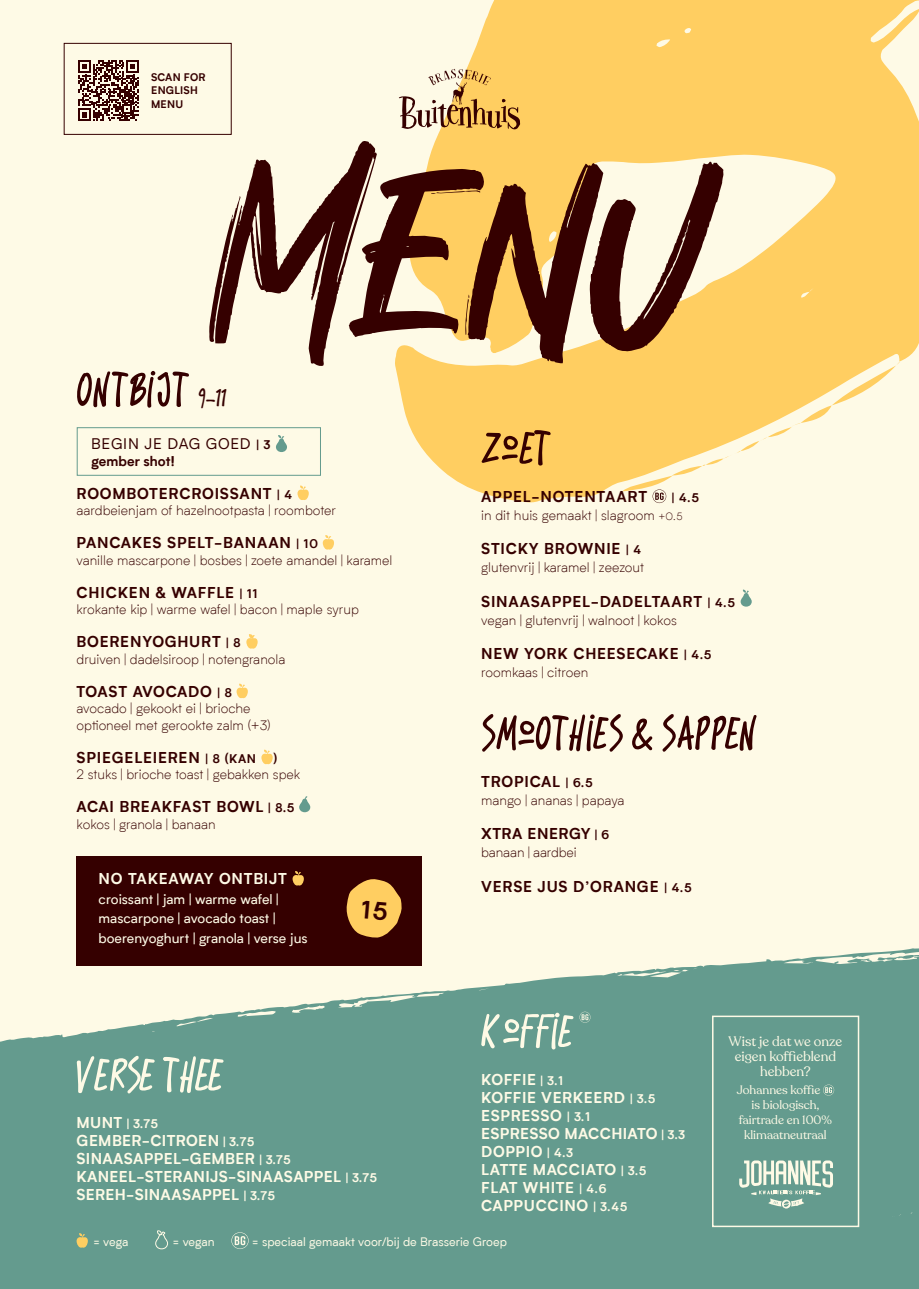
<style>
.page{position:relative;width:919px;height:1289px;background:#fff}
.page>*{position:absolute;margin:0;border:0;box-sizing:border-box;transform-origin:0 0}
.t1{font:261px "Maquire";color:#350000}
.t2{font:58.35px "Moonk";color:#350000}
.t3{font:58.35px "Moonk";color:#fefae6}
.t4{font:700 15px "Biotif";letter-spacing:.05em;color:#350000}
.t5{font:700 15px "Biotif";letter-spacing:.02em;color:#fefae6}
.t6{font:700 15px "Biotif";letter-spacing:.04em;color:#fefae6}
.t7{font:700 15px "Biotif";letter-spacing:.05em;color:#fefae6}
.t8{font:15px "Biotif";letter-spacing:.05em;color:#350000}
.t9{font:700 15px "Biotif";letter-spacing:.03em;color:#350000}
.t10{font:300 13.5px "Biotif";color:#350000}
.t11{font:13.5px/19.5px "Biotif";color:#fefae6}
.t12{font:13.5px/15px "Recoleta";color:#fefae6;text-align:center}
.t13{font:700 13.5px "Biotif";color:#350000}
.t14{font:12px/15px "Recoleta";color:#fefae6;text-align:center}
.t15{font:12px "Biotif";color:#fefae6}
.t16{font:700 12px "Biotif";color:#fefae6}
.t17{font:700 12px "Biotif";color:#350000}
.t18{font:700 10.5px/13.5px "Biotif";letter-spacing:.02em;color:#350000}
.s1{font-size:31.5px}
.s2{font-weight:700;font-size:12px}
.s3{font-size:12px}
.s4{font-size:10.5px}
.s5{font-size:15px}
</style>
<div class="page">
<div style="left:0;top:0;width:918px;height:1288px;background:#fefae6"></div>
<svg style="left:0;top:940px;width:918px;height:348px;background:#77a799"></svg>
<svg style="left:395px;top:0;width:523px;height:502px;fill:#ffce61"></svg>
<svg style="left:276px;top:435px;width:11px;height:17px"></svg>
<svg style="left:297px;top:485px;width:12px;height:15px"></svg>
<svg style="left:323px;top:535px;width:11px;height:15px"></svg>
<svg style="left:246px;top:634px;width:11px;height:15px"></svg>
<svg style="left:236px;top:683px;width:12px;height:16px"></svg>
<svg style="left:261px;top:749px;width:12px;height:16px"></svg>
<svg style="left:299px;top:796px;width:11px;height:16px"></svg>
<svg style="left:652px;top:489px;width:14px;height:14px"></svg>
<svg style="left:740px;top:589px;width:11px;height:17px"></svg>
<div style="left:77px;top:856px;width:345px;height:109px;background:#350000"></div>
<svg style="left:292px;top:871px;width:12px;height:15px"></svg>
<svg style="left:399px;top:69px;width:121px;height:61px"></svg>
<svg style="left:78px;top:60px;width:61px;height:61px"></svg>
<svg style="left:231px;top:1232px;width:17px;height:16px"></svg>
<svg style="left:77px;top:1232px;width:11px;height:16px"></svg>
<svg style="left:155px;top:1229px;width:13px;height:20px"></svg>
<div style="left:64px;top:43px;width:167px;height:92px;border:1px solid #350000"></div>
<svg style="left:544px;top:995px;width:13px;height:6px"></svg>
<svg style="left:596px;top:996px;width:8px;height:4px"></svg>
<svg style="left:821px;top:978px;width:4px;height:6px"></svg>
<svg style="left:845px;top:978px;width:3px;height:4px"></svg>
<svg style="left:531px;top:1007px;width:4px;height:4px"></svg>
<svg style="left:240px;top:1033px;width:9px;height:5px"></svg>
<svg style="left:865px;top:974px;width:8px;height:11px"></svg>
<svg style="left:490px;top:1012px;width:4px;height:6px"></svg>
<svg style="left:901px;top:975px;width:4px;height:6px"></svg>
<svg style="left:510px;top:1009px;width:9px;height:11px"></svg>
<svg style="left:622px;top:1003px;width:4px;height:6px"></svg>
<svg style="left:702px;top:999px;width:4px;height:3px"></svg>
<svg style="left:796px;top:994px;width:6px;height:9px"></svg>
<svg style="left:304px;top:1027px;width:11px;height:6px"></svg>
<svg style="left:404px;top:1007px;width:28px;height:9px"></svg>
<svg style="left:186px;top:1030px;width:17px;height:4px"></svg>
<svg style="left:716px;top:983px;width:21px;height:11px"></svg>
<svg style="left:83px;top:1043px;width:19px;height:10px"></svg>
<svg style="left:377px;top:1022px;width:9px;height:4px"></svg>
<svg style="left:669px;top:989px;width:12px;height:4px"></svg>
<svg style="left:739px;top:1160px;width:93px;height:48px"></svg>
<svg style="left:823px;top:1084px;width:11px;height:11px"></svg>
<div style="left:712px;top:1015px;width:147px;height:212px;border:2px solid #fefae6"></div>
<div style="left:77px;top:427px;width:244px;height:49px;border:1px solid #649b8e"></div>
<svg style="left:579px;top:1011px;width:11px;height:11px"></svg>
<svg style="left:346px;top:879px;width:56px;height:59px"></svg>
<p class="t18" style="left:151px;top:69px;width:56px">SCAN FOR</p>
<p class="t18" style="left:151px;top:83px;width:48px">ENGLISH<br>MENU</p>
<p class="t1" style="left:224px;top:104px;width:487px;rotate:2deg">MENU</p>
<p class="t2" style="left:77px;top:353px;width:152px">Ontbijt <span class="s1">9-11</span></p>
<p class="t8" style="left:91px;top:433px;width:181px">BEGIN JE DAG GOED <span class="s2">| 3</span></p>
<p class="t13" style="left:91px;top:450px;width:85px">gember shot!</p>
<p class="t4" style="left:77px;top:482px;width:217px">ROOMBOTERCROISSANT <span class="s3">| 4</span></p>
<p class="t10" style="left:77px;top:501px;width:261px">aardbeienjam of hazelnootpasta | roomboter</p>
<p class="t4" style="left:77px;top:531px;width:243px">PANCAKES SPELT-BANAAN <span class="s3">| 10</span></p>
<p class="t10" style="left:77px;top:551px;width:317px">vanille mascarpone | bosbes | zoete amandel | karamel</p>
<p class="t4" style="left:77px;top:581px;width:182px">CHICKEN &amp; WAFFLE <span class="s3">| 11</span></p>
<p class="t10" style="left:77px;top:600px;width:284px">krokante kip | warme wafel | bacon | maple syrup</p>
<p class="t4" style="left:77px;top:630px;width:166px">BOERENYOGHURT <span class="s3">| 8</span></p>
<p class="t10" style="left:77px;top:650px;width:210px">druiven | dadelsiroop | notengranola</p>
<p class="t4" style="left:77px;top:680px;width:157px">TOAST AVOCADO <span class="s3">| 8</span></p>
<p class="t10" style="left:77px;top:699px;width:175px">avocado | gekookt ei | brioche</p>
<p class="t10" style="left:77px;top:716px;width:195px">optioneel met gerookte zalm (+3)</p>
<p class="t4" style="left:77px;top:746px;width:181px">SPIEGELEIEREN <span class="s3">| 8 (KAN</span></p>
<p class="t17" style="left:273px;top:749px;width:5px">)</p>
<p class="t10" style="left:77px;top:765px;width:225px">2 stuks | brioche toast | gebakken spek</p>
<p class="t4" style="left:77px;top:795px;width:220px">ACAI BREAKFAST BOWL <span class="s3">| 8.5</span></p>
<p class="t10" style="left:77px;top:815px;width:141px">kokos | granola | banaan</p>
<p class="t7" style="left:99px;top:867px;width:190px">NO TAKEAWAY ONTBIJT</p>
<p class="t11" style="left:99px;top:888px;width:210px">croissant | jam | warme wafel | mascarpone | avocado toast | boerenyoghurt | granola | verse jus</p>
<p class="t2" style="left:481px;top:411px;width:72px">Zoet</p>
<p class="t4" style="left:481px;top:485px;width:167px">APPEL-NOTENTAART</p>
<p class="t17" style="left:671px;top:488px;width:29px">| 4.5</p>
<p class="t10" style="left:481px;top:506px;width:203px">in dit huis gemaakt | slagroom <span class="s4">+0.5</span></p>
<p class="t4" style="left:481px;top:537px;width:161px">STICKY BROWNIE <span class="s3">| 4</span></p>
<p class="t10" style="left:481px;top:558px;width:164px">glutenvrij | karamel | zeezout</p>
<p class="t4" style="left:481px;top:590px;width:255px">SINAASAPPEL-DADELTAART <span class="s3">| 4.5</span></p>
<p class="t10" style="left:481px;top:611px;width:197px">vegan | glutenvrij | walnoot | kokos</p>
<p class="t4" style="left:481px;top:642px;width:232px">NEW YORK CHEESECAKE <span class="s3">| 4.5</span></p>
<p class="t10" style="left:481px;top:663px;width:109px">roomkaas | citroen</p>
<p class="t2" style="left:481px;top:696px;width:278px">SMoOTHIES &amp; sappen</p>
<p class="t4" style="left:481px;top:770px;width:113px">TROPICAL <span class="s3">| 6.5</span></p>
<p class="t10" style="left:481px;top:791px;width:145px">mango | ananas | papaya</p>
<p class="t9" style="left:481px;top:822px;width:130px">XTRA ENERGY <span class="s3">| 6</span></p>
<p class="t10" style="left:481px;top:843px;width:97px">banaan | aardbei</p>
<p class="t4" style="left:481px;top:875px;width:212px">VERSE JUS D’ORANGE <span class="s3">| 4.5</span></p>
<p class="t3" style="left:481px;top:994px;width:93px">koffie</p>
<p class="t5" style="left:481px;top:1068px;width:83px">KOFFIE <span class="s3">| 3.1</span></p>
<p class="t6" style="left:481px;top:1086px;width:176px">KOFFIE VERKEERD <span class="s3">| 3.5</span></p>
<p class="t6" style="left:481px;top:1104px;width:110px">ESPRESSO <span class="s3">| 3.1</span></p>
<p class="t5" style="left:481px;top:1122px;width:205px">ESPRESSO MACCHIATO <span class="s3">| 3.3</span></p>
<p class="t5" style="left:481px;top:1140px;width:94px">DOPPIO <span class="s3">| 4.3</span></p>
<p class="t6" style="left:481px;top:1158px;width:167px">LATTE MACCIATO <span class="s3">| 3.5</span></p>
<p class="t6" style="left:481px;top:1176px;width:127px">FLAT WHITE <span class="s3">| 4.6</span></p>
<p class="t6" style="left:481px;top:1194px;width:148px">CAPPUCCINO <span class="s3">| 3.45</span></p>
<p class="t3" style="left:77px;top:1038px;width:148px">VERSE THEE</p>
<p class="t16" style="left:77px;top:1114px;width:83px"><span class="s5">MUNT</span> | 3.75</p>
<p class="t5" style="left:77px;top:1129px;width:179px">GEMBER-CITROEN <span class="s3">| 3.75</span></p>
<p class="t5" style="left:77px;top:1147px;width:216px">SINAASAPPEL-GEMBER <span class="s3">| 3.75</span></p>
<p class="t5" style="left:77px;top:1165px;width:302px">KANEEL-STERANIJS-SINAASAPPEL <span class="s3">| 3.75</span></p>
<p class="t5" style="left:77px;top:1183px;width:200px">SEREH-SINAASAPPEL <span class="s3">| 3.75</span></p>
<p class="t15" style="left:93px;top:1233px;width:36px">= vega</p>
<p class="t15" style="left:173px;top:1233px;width:43px">= vegan</p>
<p class="t15" style="left:252px;top:1233px;width:256px">= speciaal gemaakt voor/bij de Brasserie Groep</p>
<p class="t12" style="left:728px;top:1034px;width:115px">Wist je dat we onze eigen koffieblend hebben?</p>
<p class="t14" style="left:736px;top:1082px;width:85px">Johannes koffie</p>
<p class="t14" style="left:738px;top:1097px;width:95px">is biologisch, fairtrade en 100% klimaatneutraal</p>
</div>
